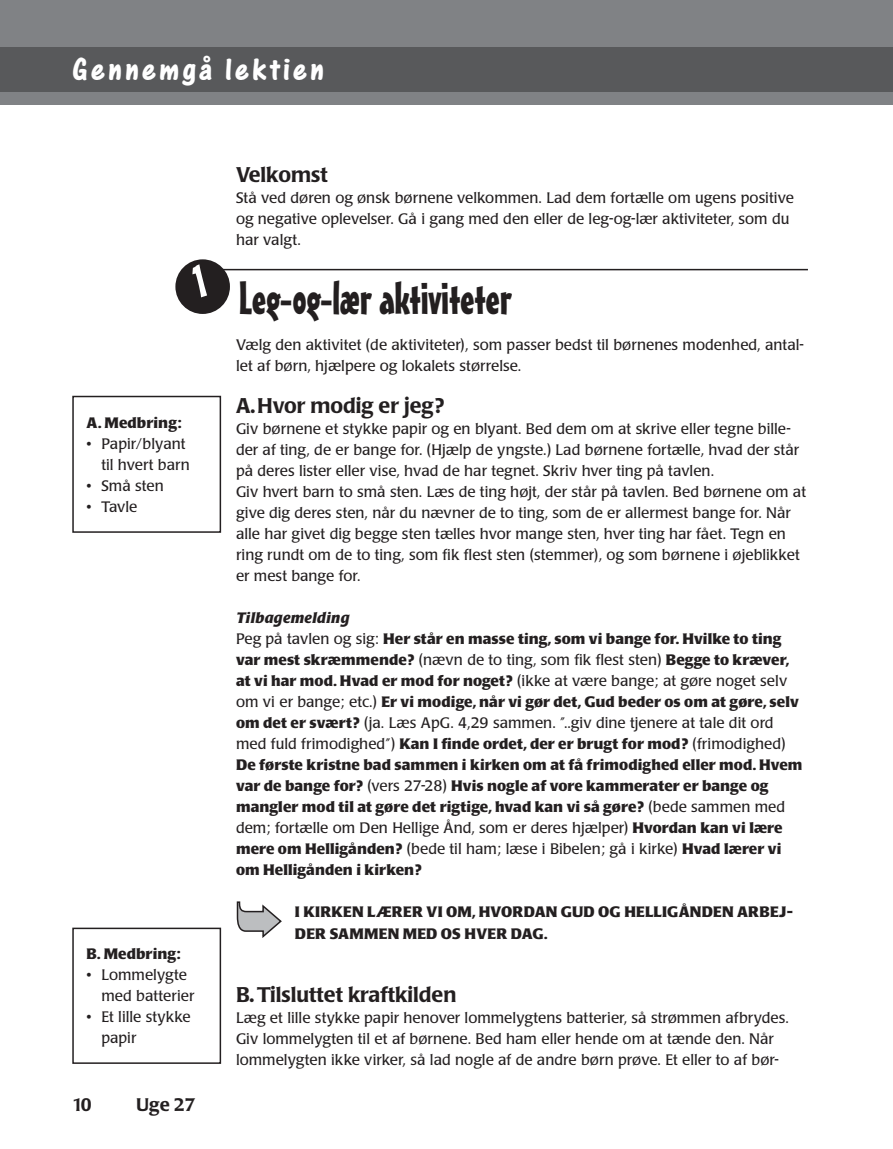
<style>
.page{position:relative;width:893px;height:1149px;background:#fff}
.page>*{position:absolute;margin:0;border:0;box-sizing:border-box;transform-origin:0 0}
.t1{font:45px "Mister Earl BT";letter-spacing:-.01em;color:#231f20}
.t2{font:33px "One Stroke Script Bold Plain";letter-spacing:.1em;color:#fff}
.t3{font:500 21px "Poppl Laudatio";color:#231f20}
.t4{font:500 18px "Poppl Laudatio";color:#231f20}
.t5{font:15px/21px "Poppl Laudatio";color:#231f20}
.t6{font:700 15px/21px "Poppl Laudatio";letter-spacing:.005em;color:#231f20}
.s1{font-style:italic}
.s2{font-weight:400}
</style>
<div class="page">
<div style="left:0;top:0;width:893px;height:104px;background:#808285"></div>
<div style="left:0;top:47px;width:893px;height:44px;background:#58595b"></div>
<div style="left:72px;top:395px;width:149px;height:137px;border:2px solid #231f20"></div>
<div style="left:72px;top:927px;width:149px;height:136px;border:2px solid #231f20"></div>
<div style="left:175px;top:259px;width:55px;height:55px;background:#231f20;border-radius:50%"></div>
<hr style="left:218px;top:269px;width:590px;height:1px;background:#231f20">
<svg style="left:236px;top:901px;width:46px;height:37px"></svg>
<h2 class="t2" style="left:72px;top:60px;width:253px">Gennemgå lektien</h2>
<h3 class="t3" style="left:236px;top:166px;width:93px">Velkomst</h3>
<p class="t5" style="left:236px;top:189px;width:559px">Stå ved døren og ønsk børnene velkommen. Lad dem fortælle om ugens positive og negative oplevelser. Gå i gang med den eller de leg-og-lær aktiviteter, som du har valgt.</p>
<p class="t6" style="left:87px;top:413px;width:96px">A. Medbring:</p>
<p class="t5" style="left:87px;top:434px;width:105px;text-align:right">• Papir/blyant til hvert barn</p>
<p class="t5" style="left:87px;top:476px;width:79px">• Små sten</p>
<p class="t5" style="left:87px;top:497px;width:52px">• Tavle</p>
<p class="t6" style="left:87px;top:944px;width:96px">B. Medbring:</p>
<p class="t5" style="left:101px;top:965px;width:94px;text-indent:-15px">• Lommelygte med batterier</p>
<p class="t5" style="left:101px;top:1007px;width:91px;text-indent:-15px">• Et lille stykke papir</p>
<p class="t4" style="left:72px;top:1097px;width:21px">10</p>
<p class="t4" style="left:136px;top:1097px;width:61px">Uge 27</p>
<h1 class="t1" style="left:239px;top:281px;width:274px">Leg-og-lær aktiviteter</h1>
<p class="t5" style="left:236px;top:336px;width:569px">Vælg den aktivitet (de aktiviteter), som passer bedst til børnenes modenhed, antal&shy;let af børn, hjælpere og lokalets størrelse.</p>
<h3 class="t3" style="left:236px;top:397px;width:210px">A. Hvor modig er jeg?</h3>
<p class="t5" style="left:236px;top:420px;width:572px">Giv børnene et stykke papir og en blyant. Bed dem om at skrive eller tegne bille&shy;der af ting, de er bange for. (Hjælp de yngste.) Lad børnene fortælle, hvad der står på deres lister eller vise, hvad de har tegnet. Skriv hver ting på tavlen.<br>Giv hvert barn to små sten. Læs de ting højt, der står på tavlen. Bed børnene om at give dig deres sten, når du nævner de to ting, som de er allermest bange for. Når alle har givet dig begge sten tælles hvor mange sten, hver ting har fået. Tegn en ring rundt om de to ting, som fik flest sten (stemmer), og som børnene i øjeblikket er mest bange for.</p>
<p class="t6" style="left:236px;top:608px;width:568px"><span class="s1">Tilbagemelding<br></span><span class="s2">Peg på tavlen og sig:</span> Her står en masse ting, som vi bange for. Hvilke to ting var mest skræmmende? <span class="s2">(nævn de to ting, som fik flest sten)</span> Begge to kræver, at vi har mod. Hvad er mod for noget? <span class="s2">(ikke at være bange; at gøre noget selv om vi er bange; etc.)</span> Er vi modige, når vi gør det, Gud beder os om at gøre, selv om det er svært? <span class="s2">(ja. Læs ApG. 4,29 sammen. ”..giv dine tjenere at tale dit ord med fuld frimodighed”)</span> Kan I finde ordet, der er brugt for mod? <span class="s2">(frimodighed)<br></span>De første kristne bad sammen i kirken om at få frimodighed eller mod. Hvem var de bange for? <span class="s2">(vers 27-28)</span> Hvis nogle af vore kammerater er bange og mangler mod til at gøre det rigtige, hvad kan vi så gøre? <span class="s2">(bede sammen med dem; fortælle om Den Hellige Ånd, som er deres hjælper)</span> Hvordan kan vi lære mere om Helligånden? <span class="s2">(bede til ham; læse i Bibelen; gå i kirke)</span> Hvad lærer vi om Helligånden i kirken?</p>
<p class="t6" style="left:295px;top:902px;width:499px">I KIRKEN LÆRER VI OM, HVORDAN GUD OG HELLIGÅNDEN ARBEJ-<br>DER SAMMEN MED OS HVER DAG.</p>
<h3 class="t3" style="left:236px;top:985px;width:222px">B. Tilsluttet kraftkilden</h3>
<p class="t5" style="left:236px;top:1008px;width:554px">Læg et lille stykke papir henover lommelygtens batterier, så strømmen afbrydes.<br>Giv lommelygten til et af børnene. Bed ham eller hende om at tænde den. Når lommelygten ikke virker, så lad nogle af de andre børn prøve. Et eller to af bør-</p>
</div>
